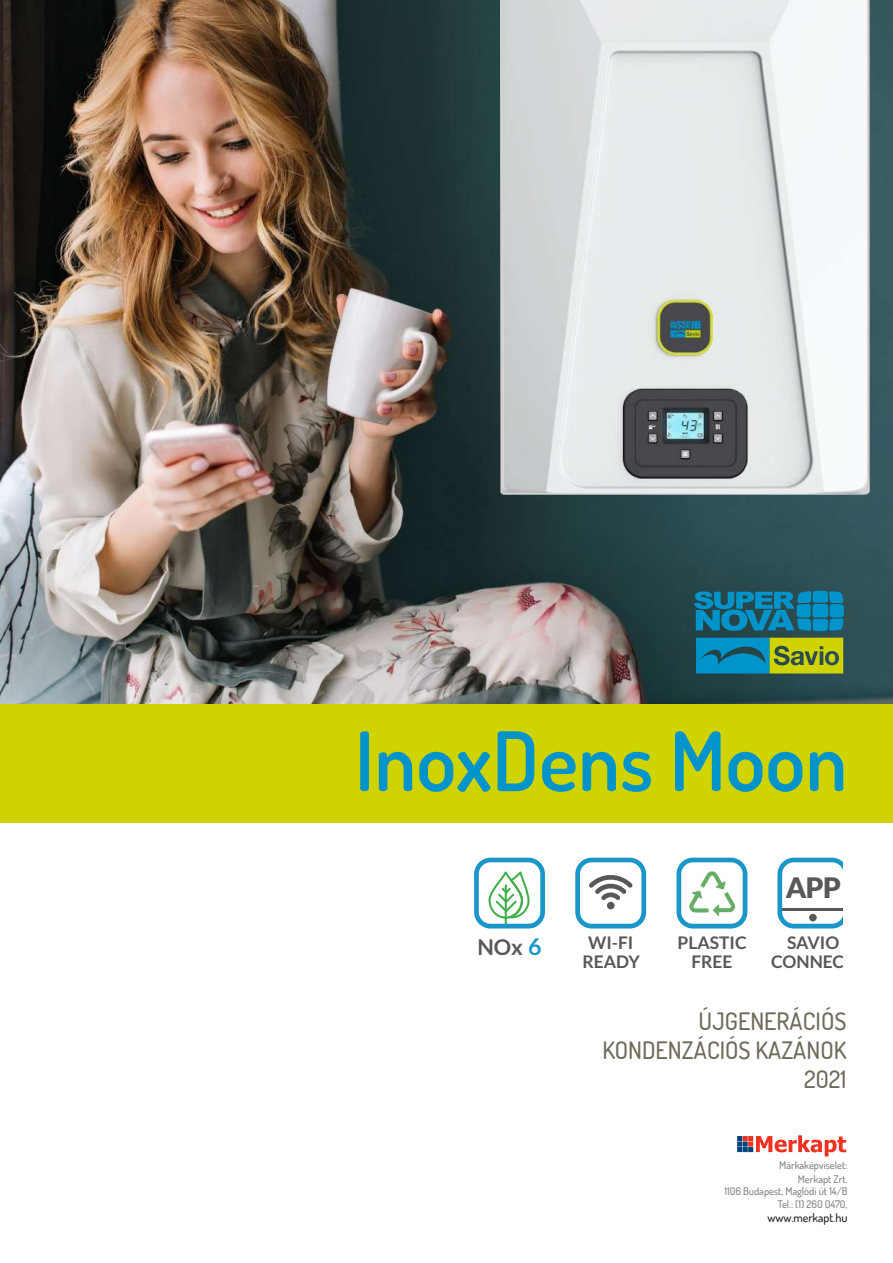
<style>
.page{position:relative;width:893px;height:1263px;background:#fff}
.page>*{position:absolute;margin:0;border:0;box-sizing:border-box;transform-origin:0 0}
.t1{font:600 82.05px "Dosis";color:#0094ca}
.t2{font:900 28.2px "Lato";color:#57585a}
.t3{font:500 24px/28.8px "Dosis";color:#6f6a5a;text-align:right}
.t4{font:700 21.75px "Lato";color:#57585a}
.t5{font:700 17.4px/18.8px "Lato";color:#57585a;text-align:center}
.t6{font:500 12px "Dosis";color:#231f20}
.t7{font:500 10.5px/12.9px "Dosis";color:#808285;text-align:right}
.s1{font-size:23.25px;color:#1a96c9}
</style>
<div class="page">
<img style="left:0;top:0;width:893px;height:705px">
<div style="left:0;top:705px;width:893px;height:118px;background:#cfd400"></div>
<img style="left:500px;top:0;width:370px;height:495px">
<svg style="left:696px;top:638px;width:147px;height:35px;background:#579f64"></svg>
<svg style="left:694px;top:591px;width:150px;height:40px;background:#0d7a9f"></svg>
<svg style="left:474px;top:858px;width:71px;height:70px"></svg>
<svg style="left:575px;top:858px;width:71px;height:70px"></svg>
<svg style="left:777px;top:858px;width:65px;height:70px"></svg>
<svg style="left:676px;top:858px;width:71px;height:70px"></svg>
<img style="left:680px;top:863px;width:63px;height:58px">
<svg style="left:737px;top:1135px;width:109px;height:21px"></svg>
<h1 class="t1" style="left:355px;top:708px;width:494px">InoxDens Moon</h1>
<h2 class="t2" style="left:786px;top:871px;width:57px">APP</h2>
<h3 class="t4" style="left:477px;top:934px;width:66px">NOx <span class="s1">6</span></h3>
<h3 class="t5" style="left:582px;top:933px;width:59px">WI-FI<br>READY</h3>
<h3 class="t5" style="left:771px;top:933px;width:85px">SAVIO<br>CONNECT</h3>
<h3 class="t5" style="left:678px;top:933px;width:71px">PLASTIC<br>FREE</h3>
<h3 class="t3" style="left:602px;top:1006px;width:246px">ÚJGENERÁCIÓS<br>KONDENZÁCIÓS KAZÁNOK<br>2021</h3>
<p class="t7" style="left:725px;top:1159px;width:124px">Márkaképviselet:<br>Merkapt Zrt.<br>1106 Budapest, Maglódi út 14/B<br>Tel.: (1) 260 0470,</p>
<p class="t6" style="left:767px;top:1210px;width:82px">www.merkapt.hu</p>
</div>
